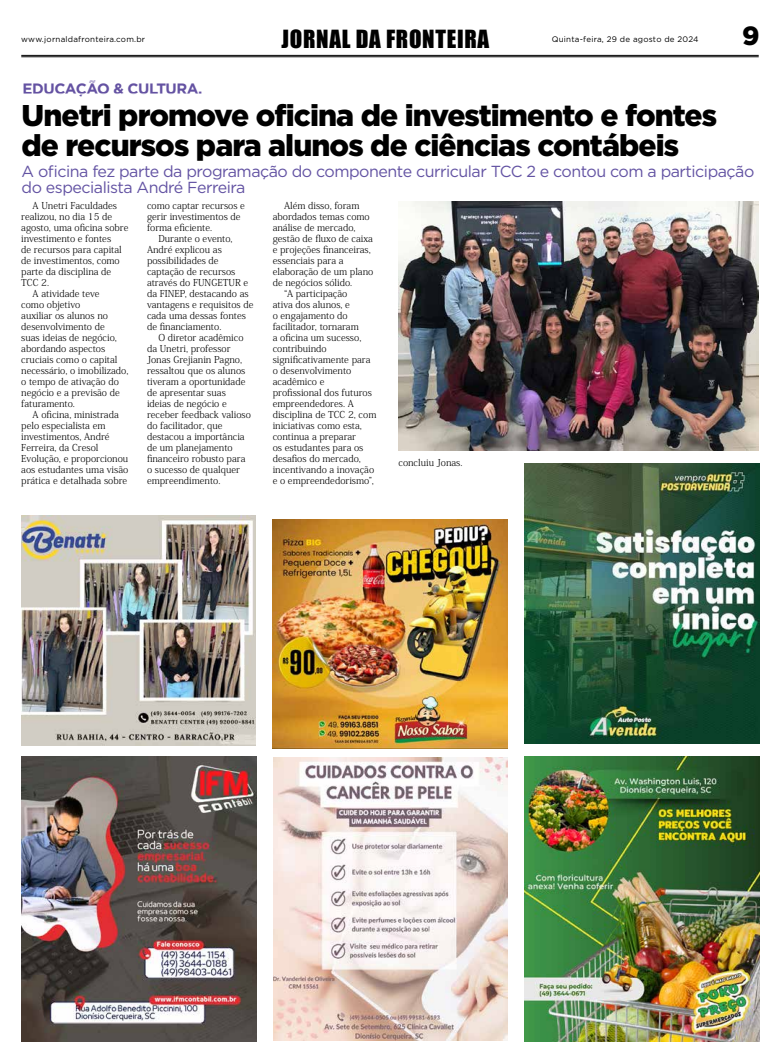
<style>
.page{position:relative;width:780px;height:1063px;background:#fff}
.page>*{position:absolute;margin:0;border:0;box-sizing:border-box;transform-origin:0 0}
.t1{font:900 30px/30px "Gotham";letter-spacing:-.03em;color:#000}
.t2{font:900 26.3px "Gotham";color:#000}
.t3{font:23px "Impact";letter-spacing:.03em;color:#000}
.t4{font:16px/16px "Gotham";letter-spacing:-.03em;color:#6353a3}
.t5{font:700 15px "Gotham";letter-spacing:-.03em;color:#6452a2}
.t6{font:300 9.5px/11px "Koz Min Pro";color:#000}
.t7{font:8px "Gotham";letter-spacing:.03em;color:#000}
</style>
<div class="page">
<hr style="left:21px;top:55px;width:737px;height:1px;background:#000">
<hr style="left:21px;top:56px;width:737px;height:1px;background:#000">
<img style="left:21px;top:757px;width:235px;height:285px">
<img style="left:273px;top:758px;width:234px;height:283px">
<img style="left:525px;top:757px;width:234px;height:285px">
<img style="left:273px;top:519px;width:234px;height:229px">
<img style="left:21px;top:516px;width:235px;height:230px">
<img style="left:525px;top:463px;width:234px;height:280px">
<img style="left:398px;top:201px;width:360px;height:249px">
<p class="t7" style="left:21px;top:34px;width:125px">www.jornaldafronteira.com.br</p>
<h3 class="t3" style="left:281px;top:21px;width:209px">JORNAL DA FRONTEIRA</h3>
<p class="t7" style="left:551px;top:34px;width:148px">Quinta-feira, 29 de agosto de 2024</p>
<h2 class="t2" style="left:742px;top:20px;width:19px">9</h2>
<h3 class="t5" style="left:23px;top:78px;width:181px">EDUCAÇÃO &amp; CULTURA.</h3>
<h1 class="t1" style="left:22px;top:100px;width:697px">Unetri promove oficina de investimento e fontes de recursos para alunos de ciências contábeis</h1>
<h3 class="t4" style="left:22px;top:163px;width:734px">A oficina fez parte da programação do componente curricular TCC 2 e contou com a participação do especialista André Ferreira</h3>
<p class="t6" style="left:33px;top:199px;width:86px">A Unetri Faculdades</p>
<p class="t6" style="left:21px;top:210px;width:92px">realizou, no dia 15 de</p>
<p class="t6" style="left:21px;top:221px;width:109px">agosto, uma oficina sobre</p>
<p class="t6" style="left:21px;top:232px;width:91px">investimento e fontes</p>
<p class="t6" style="left:21px;top:243px;width:102px">de recursos para capital</p>
<p class="t6" style="left:21px;top:254px;width:100px">de investimentos, como</p>
<p class="t6" style="left:21px;top:265px;width:92px">parte da disciplina de</p>
<p class="t6" style="left:21px;top:276px;width:29px">TCC 2.</p>
<p class="t6" style="left:33px;top:287px;width:68px">A atividade teve</p>
<p class="t6" style="left:21px;top:298px;width:61px">como objetivo</p>
<p class="t6" style="left:21px;top:309px;width:88px">auxiliar os alunos no</p>
<p class="t6" style="left:21px;top:320px;width:85px">desenvolvimento de</p>
<p class="t6" style="left:21px;top:331px;width:97px">suas ideias de negócio,</p>
<p class="t6" style="left:21px;top:342px;width:86px">abordando aspectos</p>
<p class="t6" style="left:21px;top:353px;width:98px">cruciais como o capital</p>
<p class="t6" style="left:21px;top:364px;width:109px">necessário, o imobilizado,</p>
<p class="t6" style="left:21px;top:375px;width:99px">o tempo de ativação do</p>
<p class="t6" style="left:21px;top:386px;width:100px">negócio e a previsão de</p>
<p class="t6" style="left:21px;top:397px;width:55px">faturamento.</p>
<p class="t6" style="left:33px;top:408px;width:88px">A oficina, ministrada</p>
<p class="t6" style="left:21px;top:419px;width:86px">pelo especialista em</p>
<p class="t6" style="left:21px;top:430px;width:90px">investimentos, André</p>
<p class="t6" style="left:21px;top:441px;width:79px">Ferreira, da Cresol</p>
<p class="t6" style="left:21px;top:452px;width:108px">Evolução, e proporcionou</p>
<p class="t6" style="left:21px;top:463px;width:108px">aos estudantes uma visão</p>
<p class="t6" style="left:21px;top:474px;width:108px">prática e detalhada sobre</p>
<p class="t6" style="left:147px;top:199px;width:99px">como captar recursos e gerir investimentos de forma eficiente.</p>
<p class="t6" style="left:147px;top:232px;width:108px;text-indent:11px">Durante o evento,<br>André explicou as possibilidades de captação de recursos através do FUNGETUR e da FINEP, destacando as vantagens e requisitos de cada uma dessas fontes de financiamento.</p>
<p class="t6" style="left:147px;top:331px;width:105px;text-indent:11px">O diretor acadêmico da Unetri, professor<br>Jonas Grejianin Pagno, ressaltou que os alunos tiveram a oportunidade de apresentar suas ideias de negócio e receber feedback valioso do facilitador, que destacou a importância de um planejamento financeiro robusto para o sucesso de qualquer empreendimento.</p>
<p class="t6" style="left:284px;top:199px;width:77px">Além disso, foram</p>
<p class="t6" style="left:273px;top:210px;width:99px">abordados temas como</p>
<p class="t6" style="left:273px;top:221px;width:84px">análise de mercado,</p>
<p class="t6" style="left:273px;top:232px;width:102px">gestão de fluxo de caixa</p>
<p class="t6" style="left:273px;top:243px;width:100px">e projeções financeiras,</p>
<p class="t6" style="left:273px;top:254px;width:72px">essenciais para a</p>
<p class="t6" style="left:273px;top:265px;width:102px">elaboração de um plano</p>
<p class="t6" style="left:273px;top:276px;width:81px">de negócios sólido.</p>
<p class="t6" style="left:284px;top:287px;width:65px">“A participação</p>
<p class="t6" style="left:273px;top:298px;width:79px">ativa dos alunos, e</p>
<p class="t6" style="left:273px;top:309px;width:77px">o engajamento do</p>
<p class="t6" style="left:273px;top:320px;width:87px">facilitador, tornaram</p>
<p class="t6" style="left:273px;top:331px;width:90px">a oficina um sucesso,</p>
<p class="t6" style="left:273px;top:342px;width:55px">contribuindo</p>
<p class="t6" style="left:273px;top:353px;width:99px">significativamente para</p>
<p class="t6" style="left:273px;top:364px;width:80px">o desenvolvimento</p>
<p class="t6" style="left:273px;top:375px;width:53px">acadêmico e</p>
<p class="t6" style="left:273px;top:386px;width:101px">profissional dos futuros</p>
<p class="t6" style="left:273px;top:397px;width:83px">empreendedores. A</p>
<p class="t6" style="left:273px;top:408px;width:105px">disciplina de TCC 2, com</p>
<p class="t6" style="left:273px;top:419px;width:91px">iniciativas como esta,</p>
<p class="t6" style="left:273px;top:430px;width:85px">continua a preparar</p>
<p class="t6" style="left:273px;top:441px;width:92px">os estudantes para os</p>
<p class="t6" style="left:273px;top:452px;width:90px">desafios do mercado,</p>
<p class="t6" style="left:273px;top:463px;width:103px">incentivando a inovação</p>
<p class="t6" style="left:273px;top:474px;width:103px">e o empreendedorismo”,</p>
<p class="t6" style="left:398px;top:457px;width:65px">concluiu Jonas.</p>
</div>
